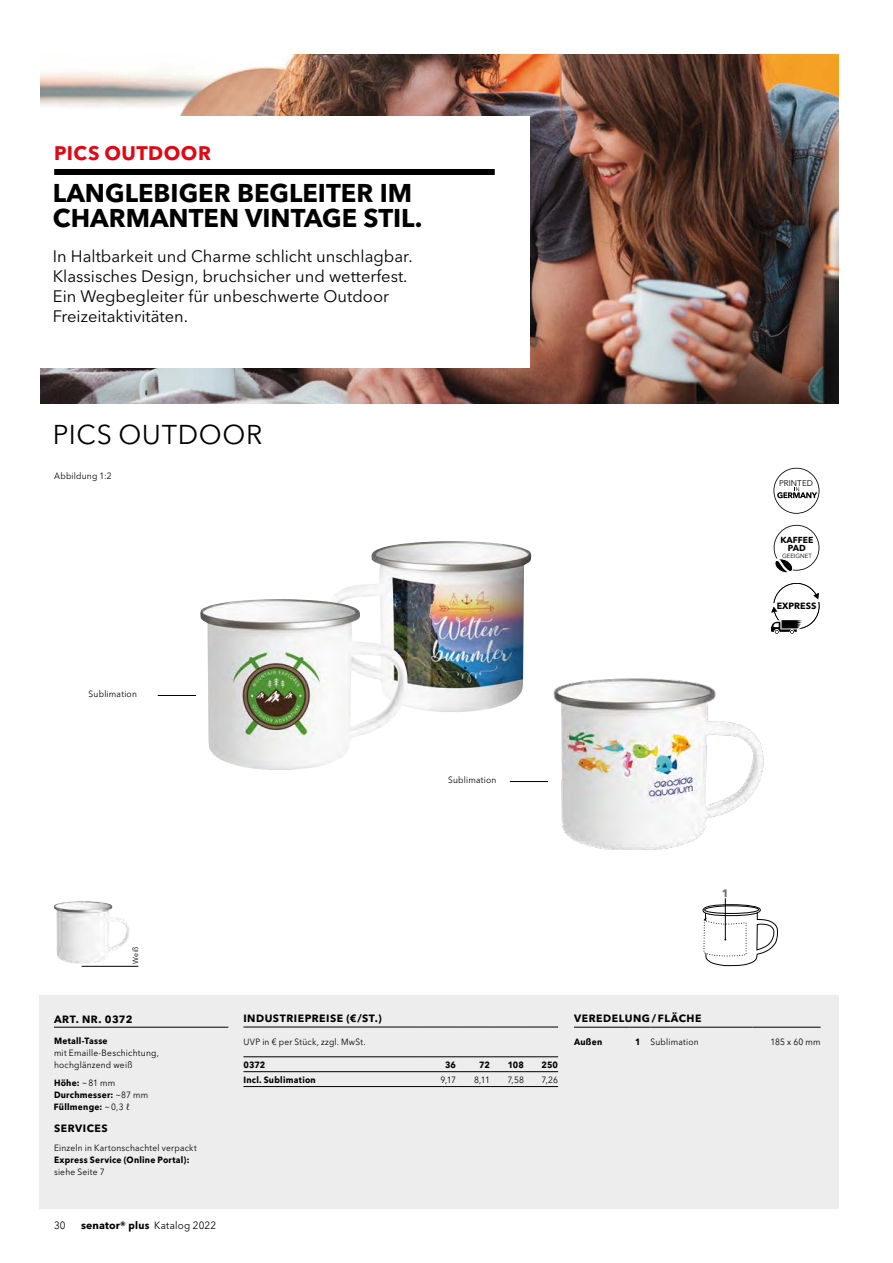
<style>
.page{position:relative;width:893px;height:1263px;background:#fff}
.page>*{position:absolute;margin:0;border:0;box-sizing:border-box;transform-origin:0 0}
.t1{font:27px "Avenir Next W1 G";letter-spacing:.025em;color:#000}
.t2{font:700 25.5px/25.5px "Avenir Next W1 G";color:#000}
.t3{font:700 19.5px "Avenir Next W1 G";letter-spacing:.025em;color:#e30613}
.t4{font:16.5px/19.8px "Avenir Next W1 G";color:#000}
.t5{font:700 10.8px "Avenir Next W1 G";color:#706f6f}
.t6{font:700 10.5px "Avenir Next W1 G";letter-spacing:.05em;color:#000}
.t7{font:700 10.5px "Avenir Next W1 G";letter-spacing:.005em;color:#000}
.t8{font:10.5px "Avenir Next W1 G";color:#000;scale:.94 1}
.t9{font:9px/12px "Avenir Next W1 G";letter-spacing:.025em;color:#000;scale:.94 1}
.t10{font:700 9px/12px "Avenir Next W1 G";letter-spacing:.03em;color:#000;scale:.94 1}
.t11{font:700 9px "Avenir Next W1 G";color:#000}
.t12{font:700 8.7px/7.9px "Avenir Next W1 G";color:#000;text-align:center}
.t13{font:8.25px "Avenir Next W1 G";color:#000}
.t14{font:7.5px "Avenir Next W1 G";color:#000;scale:.94 1}
.t15{font:6px "Avenir Next W1 G";color:#000}
.s1{font-weight:400}
.s2{font-weight:700}
</style>
<div class="page">
<img style="left:40px;top:54px;width:799px;height:350px">
<div style="left:13px;top:116px;width:516px;height:252px;background:#fff"></div>
<img style="left:334px;top:541px;width:198px;height:171px">
<img style="left:553px;top:678px;width:211px;height:172px">
<img style="left:54px;top:901px;width:76px;height:63px">
<img style="left:200px;top:599px;width:208px;height:171px">
<hr style="left:82px;top:966px;width:56px;height:1px;background:#000">
<hr style="left:158px;top:695px;width:38px;height:1px;background:#000">
<hr style="left:510px;top:781px;width:38px;height:1px;background:#000">
<div style="left:54px;top:169px;width:441px;height:6px;background:#000"></div>
<div style="left:40px;top:995px;width:799px;height:214px;background:#ededed"></div>
<svg style="left:703px;top:905px;width:57px;height:11px"></svg>
<div style="left:703px;top:904px;width:57px;height:12px;border:1px solid #000;border-radius:50%"></div>
<svg style="left:705px;top:906px;width:54px;height:7px"></svg>
<div style="left:704px;top:905px;width:55px;height:9px;border:1px solid #000;border-radius:50%"></div>
<hr style="left:725px;top:898px;width:1px;height:41px;background:#000">
<svg style="left:703px;top:912px;width:75px;height:55px"></svg>
<hr style="left:54px;top:1027px;width:174px;height:1px;background:#000">
<svg style="left:773px;top:525px;width:46px;height:48px"></svg>
<svg style="left:770px;top:583px;width:50px;height:51px"></svg>
<svg style="left:773px;top:468px;width:46px;height:46px"></svg>
<hr style="left:574px;top:1027px;width:55px;height:1px;background:#000">
<svg style="left:629px;top:1027px;width:21px;height:1px"></svg>
<hr style="left:651px;top:1027px;width:102px;height:1px;background:#000">
<hr style="left:753px;top:1027px;width:68px;height:1px;background:#000">
<hr style="left:243px;top:1027px;width:179px;height:1px;background:#000">
<hr style="left:422px;top:1027px;width:34px;height:1px;background:#000">
<hr style="left:456px;top:1027px;width:34px;height:1px;background:#000">
<hr style="left:490px;top:1027px;width:34px;height:1px;background:#000">
<hr style="left:524px;top:1027px;width:34px;height:1px;background:#000">
<hr style="left:243px;top:1056px;width:179px;height:1px;background:#000">
<hr style="left:422px;top:1056px;width:34px;height:1px;background:#000">
<hr style="left:456px;top:1056px;width:34px;height:1px;background:#000">
<hr style="left:490px;top:1056px;width:34px;height:1px;background:#000">
<hr style="left:524px;top:1056px;width:34px;height:1px;background:#000">
<hr style="left:243px;top:1071px;width:179px;height:1px;background:#000">
<hr style="left:422px;top:1071px;width:34px;height:1px;background:#000">
<hr style="left:456px;top:1071px;width:34px;height:1px;background:#000">
<hr style="left:490px;top:1071px;width:34px;height:1px;background:#000">
<hr style="left:524px;top:1071px;width:34px;height:1px;background:#000">
<hr style="left:243px;top:1086px;width:179px;height:1px;background:#000">
<hr style="left:422px;top:1086px;width:34px;height:1px;background:#000">
<hr style="left:456px;top:1086px;width:34px;height:1px;background:#000">
<hr style="left:490px;top:1086px;width:34px;height:1px;background:#000">
<hr style="left:524px;top:1086px;width:34px;height:1px;background:#000">
<h3 class="t3" style="left:54px;top:141px;width:158px">PICS OUTDOOR</h3>
<h2 class="t2" style="left:53px;top:180px;width:371px">LANGLEBIGER BEGLEITER IM<br>CHARMANTEN VINTAGE STIL.</h2>
<h3 class="t4" style="left:53px;top:247px;width:361px">In Haltbarkeit und Charme schlicht unschlagbar.<br>Klassisches Design, bruchsicher und wetterfest.<br>Ein Wegbegleiter für unbeschwerte Outdoor Freizeitaktivitäten.</h3>
<h1 class="t1" style="left:53px;top:419px;width:211px">PICS OUTDOOR</h1>
<p class="t9" style="left:54px;top:469px;width:63px">Abbildung 1:2</p>
<p class="t9" style="left:89px;top:688px;width:53px">Sublimation</p>
<p class="t9" style="left:448px;top:774px;width:53px">Sublimation</p>
<p class="t13" style="left:779px;top:478px;width:36px">PRINTED</p>
<p class="t12" style="left:780px;top:536px;width:34px">KAFFEE<br>PAD</p>
<p class="t15" style="left:782px;top:552px;width:31px">GEEIGNET</p>
<p class="t11" style="left:777px;top:600px;width:41px">EXPRESS</p>
<p class="t14" style="left:131px;top:963px;width:20px;rotate:-90deg">Weiß</p>
<p class="t6" style="left:54px;top:1012px;width:80px">ART. NR. 0372</p>
<p class="t10" style="left:54px;top:1035px;width:59px">Metall-Tasse</p>
<p class="t9" style="left:54px;top:1047px;width:113px">mit Emaille-Beschichtung, hochglänzend weiß</p>
<p class="t10" style="left:54px;top:1077px;width:102px">Höhe: <span class="s1">~81 mm<br></span>Durchmesser: <span class="s1">~87 mm<br></span>Füllmenge: <span class="s1">~0,3 ℓ</span></p>
<p class="t6" style="left:54px;top:1122px;width:55px">SERVICES</p>
<p class="t9" style="left:54px;top:1141px;width:153px">Einzeln in Kartonschachtel verpackt</p>
<p class="t10" style="left:54px;top:1153px;width:146px">Express Service (Online Portal):</p>
<p class="t9" style="left:54px;top:1165px;width:55px">siehe Seite 7</p>
<p class="t8" style="left:54px;top:1218px;width:14px">30</p>
<p class="t7" style="left:81px;top:1218px;width:136px">senator® plus <span class="s1">Katalog 2022</span></p>
<p class="t5" style="left:722px;top:886px;width:8px">1</p>
<p class="t6" style="left:243px;top:1012px;width:140px">INDUSTRIEPREISE (€/ST.)</p>
<p class="t9" style="left:243px;top:1036px;width:131px">UVP in € per Stück, zzgl. MwSt.</p>
<p class="t10" style="left:243px;top:1058px;width:25px">0372</p>
<p class="t10" style="left:445px;top:1058px;width:13px">36</p>
<p class="t10" style="left:479px;top:1058px;width:13px">72</p>
<p class="t10" style="left:508px;top:1058px;width:19px">108</p>
<p class="t10" style="left:541px;top:1058px;width:19px">250</p>
<p class="t10" style="left:243px;top:1073px;width:79px">Incl. Sublimation</p>
<p class="t9" style="left:440px;top:1073px;width:18px">9,17</p>
<p class="t9" style="left:474px;top:1073px;width:19px">8,11</p>
<p class="t9" style="left:507px;top:1073px;width:19px">7,58</p>
<p class="t9" style="left:541px;top:1073px;width:19px">7,26</p>
<p class="t6" style="left:574px;top:1012px;width:129px">VEREDELUNG / FLÄCHE</p>
<p class="t10" style="left:574px;top:1036px;width:32px">Außen</p>
<p class="t9" style="left:635px;top:1036px;width:69px"><span class="s2">1</span> Sublimation</p>
<p class="t9" style="left:770px;top:1036px;width:55px">185 x 60 mm</p>
</div>
